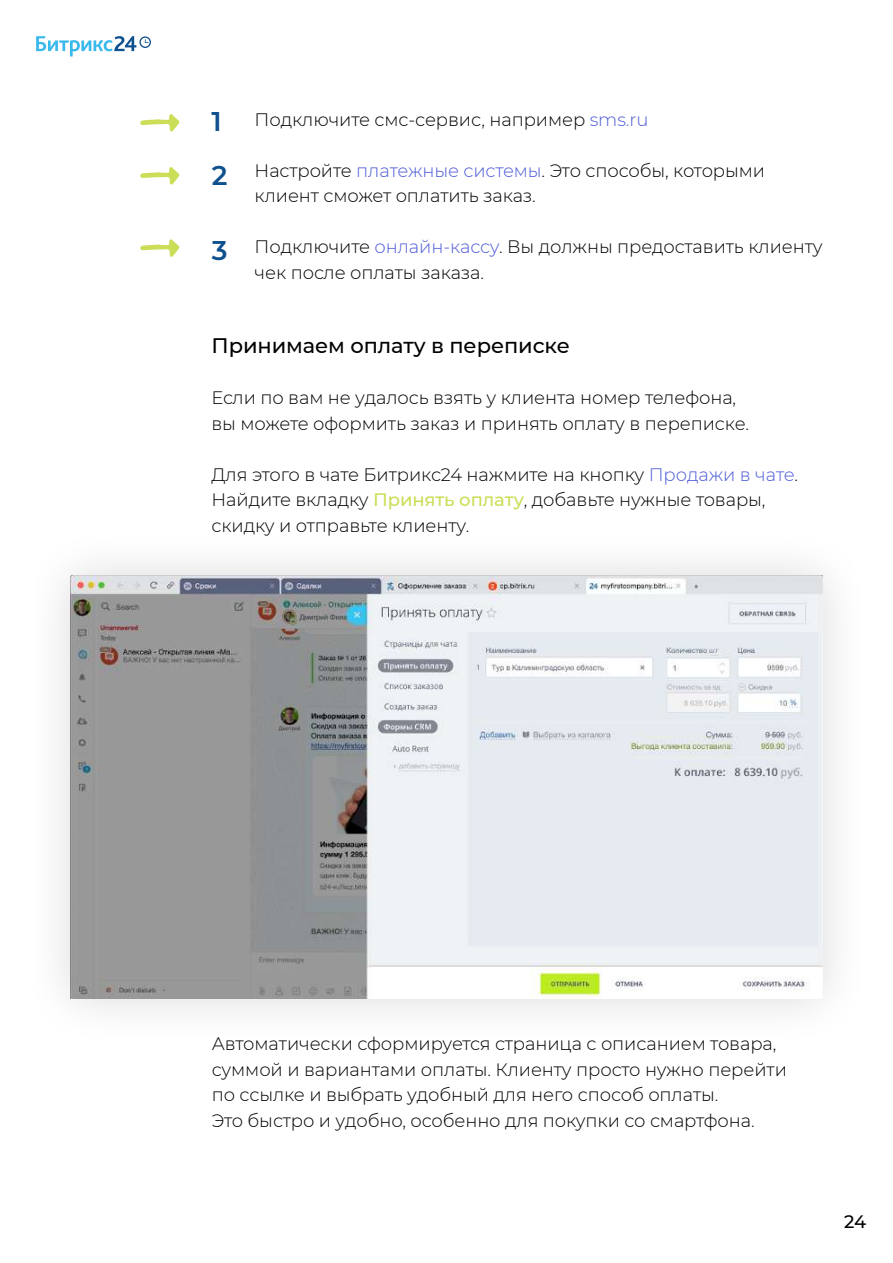
<style>
.page{position:relative;width:893px;height:1263px;background:#fff}
.page>*{position:absolute;margin:0;border:0;box-sizing:border-box;transform-origin:0 0}
.t1{font:600 27px/53.1px "Montserrat";color:#0f508e}
.t2{font:500 21px "Montserrat";letter-spacing:-.005em;color:#000}
.t3{font:300 18px/25.5px "Montserrat";letter-spacing:-.005em;color:#000}
.t4{font:500 18px "Montserrat";color:#000}
.s1{color:#4f5cd6}
.s2{font-weight:500;color:#ccde57}
</style>
<div class="page">
<svg style="left:36px;top:36px;width:100px;height:20px"></svg>
<div style="left:139px;top:36px;width:12px;height:12px;border:1px solid #0f508e;border-radius:50%"></div>
<svg style="left:140px;top:167px;width:40px;height:18px"></svg>
<svg style="left:140px;top:114px;width:40px;height:18px"></svg>
<svg style="left:140px;top:239px;width:40px;height:18px"></svg>
<div style="left:23px;top:528px;width:847px;height:518px;background:#fbfbfb"></div>
<img style="left:70px;top:576px;width:753px;height:423px">
<h1 class="t1" style="left:211px;top:94px;width:18px">1<br>2</h1>
<h1 class="t1" style="left:212px;top:223px;width:17px">3</h1>
<p class="t3" style="left:255px;top:106px;width:395px">Подключите смс-сервис, например <span class="s1">sms.ru</span></p>
<p class="t3" style="left:255px;top:157px;width:512px">Настройте <span class="s1">платежные системы</span>. Это способы, которыми клиент сможет оплатить заказ.</p>
<p class="t3" style="left:255px;top:234px;width:569px">Подключите <span class="s1">онлайн-кассу</span>. Вы должны предоставить клиенту чек после оплаты заказа.</p>
<p class="t2" style="left:212px;top:331px;width:360px">Принимаем оплату в переписке</p>
<p class="t3" style="left:212px;top:385px;width:539px">Если по вам не удалось взять у клиента номер телефона, вы можете оформить заказ и принять оплату в переписке.</p>
<p class="t3" style="left:212px;top:461px;width:588px">Для этого в чате Битрикс24 нажмите на кнопку <span class="s1">Продажи в чате</span>.<br>Найдите вкладку <span class="s2">Принять оплату</span>, добавьте нужные товары, скидку и отправьте клиенту.</p>
<p class="t3" style="left:212px;top:1030px;width:577px">Автоматически сформируется страница с описанием товара, суммой и вариантами оплаты. Клиенту просто нужно перейти по ссылке и выбрать удобный для него способ оплаты.<br>Это быстро и удобно, особенно для покупки со смартфона.</p>
<p class="t4" style="left:844px;top:1209px;width:24px">24</p>
</div>
